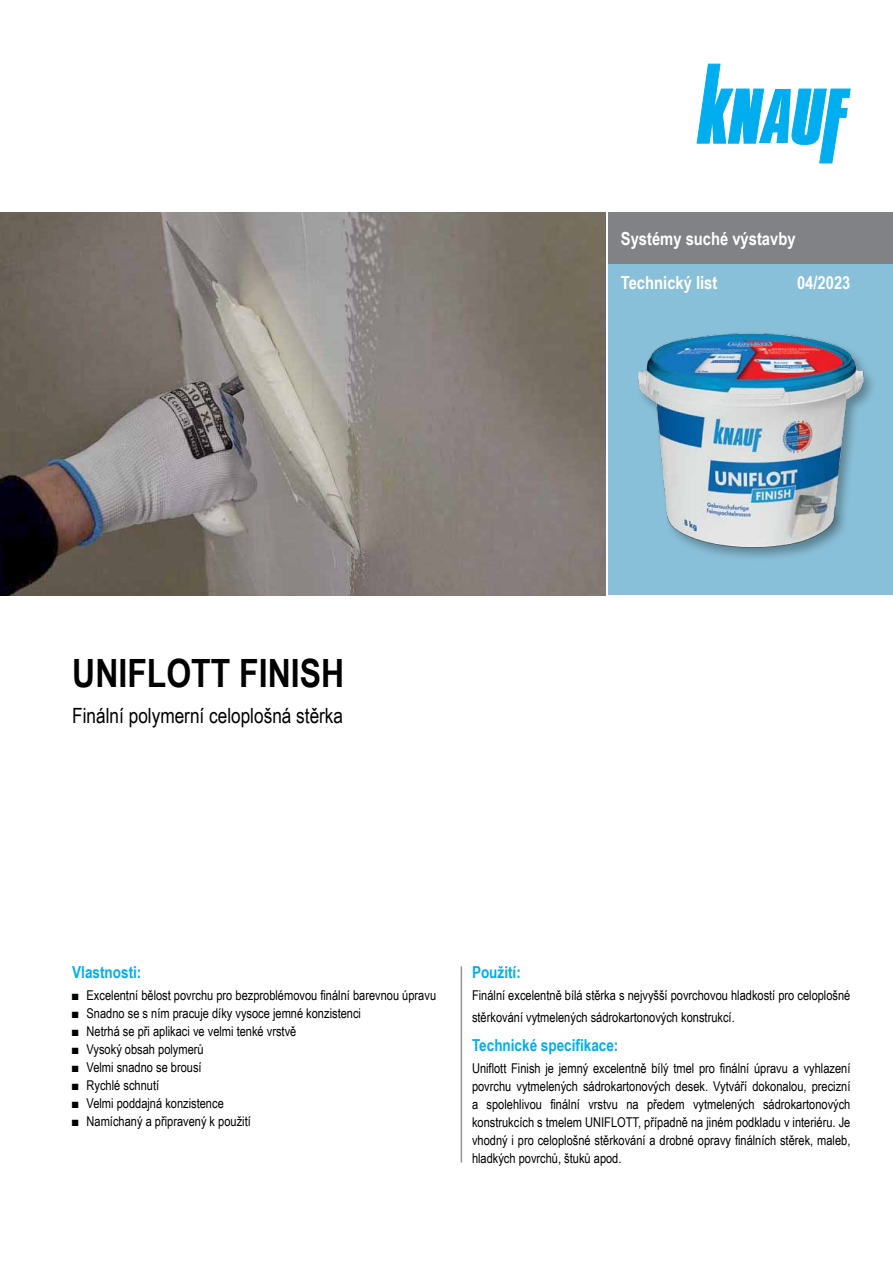
<style>
.page{position:relative;width:893px;height:1263px;background:#fff}
.page>*{position:absolute;margin:0;border:0;box-sizing:border-box;transform-origin:0 0}
.t1{font:700 39px "Arial Narrow";color:#000}
.t2{font:21px "Arial Narrow";color:#000}
.t3{font:700 18px "Arial Narrow";color:#fff}
.t4{font:700 16.5px "Arial Narrow";color:#00aeef}
.t5{font:13.5px/18px "Arial Narrow";color:#000}
</style>
<div class="page">
<div style="left:608px;top:213px;width:285px;height:382px;background:#89c0d9"></div>
<div style="left:608px;top:213px;width:285px;height:51px;background:#808285"></div>
<img style="left:638px;top:333px;width:235px;height:225px">
<img style="left:0;top:213px;width:606px;height:382px">
<svg style="left:697px;top:64px;width:153px;height:99px"></svg>
<hr style="left:461px;top:966px;width:1px;height:196px;background:#939598">
<h3 class="t3" style="left:621px;top:225px;width:176px">Systémy suché výstavby</h3>
<h3 class="t3" style="left:621px;top:269px;width:98px">Technický list</h3>
<h3 class="t3" style="left:797px;top:269px;width:55px">04/2023</h3>
<h1 class="t1" style="left:72px;top:644px;width:273px">UNIFLOTT FINISH</h1>
<h2 class="t2" style="left:72px;top:700px;width:272px">Finální polymerní celoplošná stěrka</h2>
<p class="t4" style="left:72px;top:960px;width:71px">Vlastnosti:</p>
<p class="t5" style="left:72px;top:986px;width:365px">■ Excelentní bělost povrchu pro bezproblémovou finální barevnou úpravu</p>
<p class="t5" style="left:72px;top:1004px;width:290px">■ Snadno se s ním pracuje díky vysoce jemné konzistenci</p>
<p class="t5" style="left:72px;top:1022px;width:226px">■ Netrhá se při aplikaci ve velmi tenké vrstvě</p>
<p class="t5" style="left:72px;top:1040px;width:133px">■ Vysoký obsah polymerů</p>
<p class="t5" style="left:72px;top:1058px;width:131px">■ Velmi snadno se brousí</p>
<p class="t5" style="left:72px;top:1076px;width:88px">■ Rychlé schnutí</p>
<p class="t5" style="left:72px;top:1094px;width:153px">■ Velmi poddajná konzistence</p>
<p class="t5" style="left:72px;top:1112px;width:180px">■ Namíchaný a připravený k použití</p>
<p class="t4" style="left:472px;top:960px;width:50px">Použití:</p>
<p class="t5" style="left:472px;top:984px;width:380px;line-height:22px">Finální excelentně bílá stěrka s nejvyšší povrchovou hladkostí pro celoplošné stěrkování vytmelených sádrokartonových konstrukcí.</p>
<p class="t4" style="left:472px;top:1032px;width:148px">Technické specifikace:</p>
<p class="t5" style="left:472px;top:1059px;width:380px;text-align:justify">Uniflott Finish je jemný excelentně bílý tmel pro finální úpravu a vyhlazení povrchu vytmelených sádrokartonových desek. Vytváří dokonalou, precizní a spolehlivou finální vrstvu na předem vytmelených sádrokartonových konstrukcích s tmelem UNIFLOTT, případně na jiném podkladu v interiéru. Je vhodný i pro celoplošné stěrkování a drobné opravy finálních stěrek, maleb, hladkých povrchů, štuků apod.</p>
</div>
